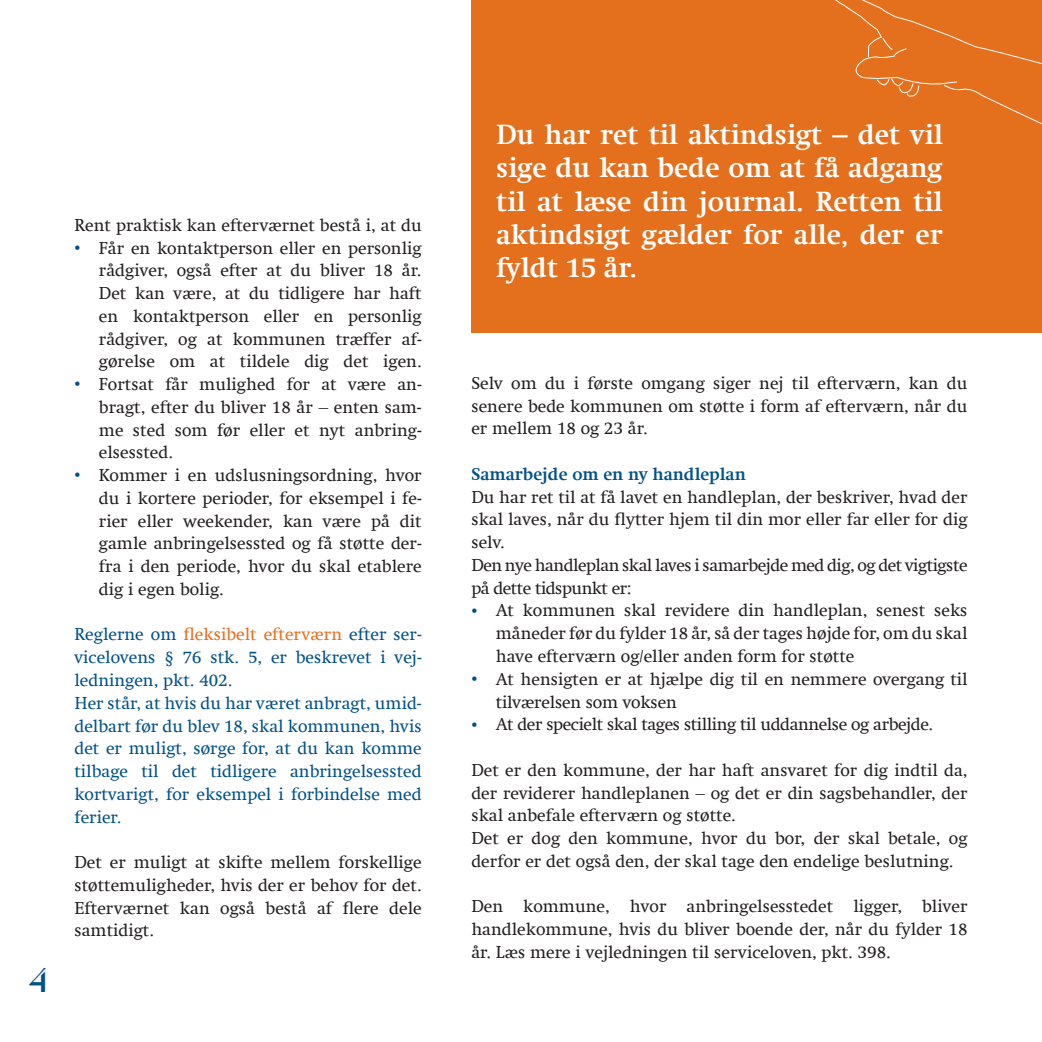
<style>
.page{position:relative;width:1042px;height:1042px;background:#fff}
.page>*{position:absolute;margin:0;border:0;box-sizing:border-box;transform-origin:0 0}
.t1{font:700 35px "Cochin";color:#005187}
.t2{font:700 28px/33.2px "Swift Com";color:#fff;text-align:justify}
.Pa1{font:17.5px/22.8px "Swift Com";color:#231f20;text-align:justify}
.Pa1-2{font:17.5px/22.8px "Swift Com";color:#005187;text-align:justify}
.Pa1-3{font:17.5px/22.8px "Swift Com";letter-spacing:-.03em;color:#231f20}
.Pa1-4{font:17.5px "Swift Com";letter-spacing:-.025em;color:#231f20}
.t3{font:700 17.5px "Swift Com";color:#005187}
.s1{font-weight:700;font-size:12.25px;color:#005187}
.s2{color:#e4701e}
</style>
<div class="page">
<div style="left:471px;top:0;width:571px;height:332px;background:#e4701e"></div>
<svg style="left:835px;top:0;width:207px;height:124px"></svg>
<p class="t1" style="left:30px;top:960px;width:20px">4</p>
<p class="Pa1" style="left:74px;top:214px;width:349px">Rent praktisk kan efterværnet bestå i, at du</p>
<p class="Pa1" style="left:99px;top:236px;width:324px;text-indent:-24px"><span class="s1">•</span> Får en kontaktperson eller en personlig rådgiver, også efter at du bliver 18 år.<br>Det kan være, at du tidligere har haft en kontaktperson eller en personlig rådgiver, og at kommunen træffer af&shy;gørelse om at tildele dig det igen.</p>
<p class="Pa1" style="left:99px;top:373px;width:324px;text-indent:-24px"><span class="s1">•</span> Fortsat får mulighed for at være an&shy;bragt, efter du bliver 18 år – enten sam&shy;me sted som før eller et nyt anbring&shy;elsessted.</p>
<p class="Pa1" style="left:99px;top:464px;width:324px;text-indent:-24px"><span class="s1">•</span> Kommer i en udslusningsordning, hvor du i kortere perioder, for eksempel i fe&shy;rier eller weekender, kan være på dit gamle anbringelsessted og få støtte der&shy;fra i den periode, hvor du skal etablere dig i egen bolig.</p>
<p class="Pa1-2" style="left:74px;top:623px;width:349px">Reglerne om <span class="s2">fleksibelt efterværn</span> efter ser&shy;vicelovens § 76 stk. 5, er beskrevet i vej&shy;ledningen, pkt. 402.</p>
<p class="Pa1-2" style="left:74px;top:691px;width:349px">Her står, at hvis du har været anbragt, umid&shy;delbart før du blev 18, skal kommunen, hvis det er muligt, sørge for, at du kan komme tilbage til det tidligere anbringelsessted kortvarigt, for eksempel i forbindelse med ferier.</p>
<p class="Pa1" style="left:74px;top:851px;width:349px">Det er muligt at skifte mellem forskellige støttemuligheder, hvis der er behov for det.<br>Efterværnet kan også bestå af flere dele samtidigt.</p>
<p class="t2" style="left:496px;top:118px;width:448px">Du har ret til aktindsigt – det vil sige du kan bede om at få adgang til at læse din journal. Retten til aktindsigt gælder for alle, der er fyldt 15 år.</p>
<p class="Pa1" style="left:471px;top:372px;width:498px">Selv om du i første omgang siger nej til efterværn, kan du senere bede kommunen om støtte i form af efterværn, når du er mellem 18 og 23 år.</p>
<p class="t3" style="left:471px;top:464px;width:276px">Samarbejde om en ny handleplan</p>
<p class="Pa1" style="left:471px;top:485px;width:498px">Du har ret til at få lavet en handleplan, der beskriver, hvad der skal laves, når du flytter hjem til din mor eller far eller for dig selv.</p>
<p class="Pa1-3" style="left:471px;top:554px;width:498px">Den nye handleplan skal laves i samarbejde med dig, og det vigtigste på dette tidspunkt er:</p>
<p class="Pa1" style="left:496px;top:599px;width:473px;text-indent:-24px"><span class="s1">•</span> At kommunen skal revidere din handleplan, senest seks måneder før du fylder 18 år, så der tages højde for, om du skal have efterværn og/eller anden form for støtte</p>
<p class="Pa1" style="left:496px;top:667px;width:473px;text-indent:-24px"><span class="s1">•</span> At hensigten er at hjælpe dig til en nemmere overgang til tilværelsen som voksen</p>
<p class="Pa1-4" style="left:471px;top:714px;width:463px"><span class="s1">•</span> At der specielt skal tages stilling til uddannelse og arbejde.</p>
<p class="Pa1" style="left:471px;top:758px;width:498px">Det er den kommune, der har haft ansvaret for dig indtil da, der reviderer handleplanen – og det er din sagsbehandler, der skal anbefale efterværn og støtte.</p>
<p class="Pa1" style="left:471px;top:827px;width:498px">Det er dog den kommune, hvor du bor, der skal betale, og derfor er det også den, der skal tage den endelige beslutning.</p>
<p class="Pa1" style="left:471px;top:895px;width:498px">Den kommune, hvor anbringelsesstedet ligger, bliver handlekommune, hvis du bliver boende der, når du fylder 18 år. Læs mere i vejledningen til serviceloven, pkt. 398.</p>
</div>
